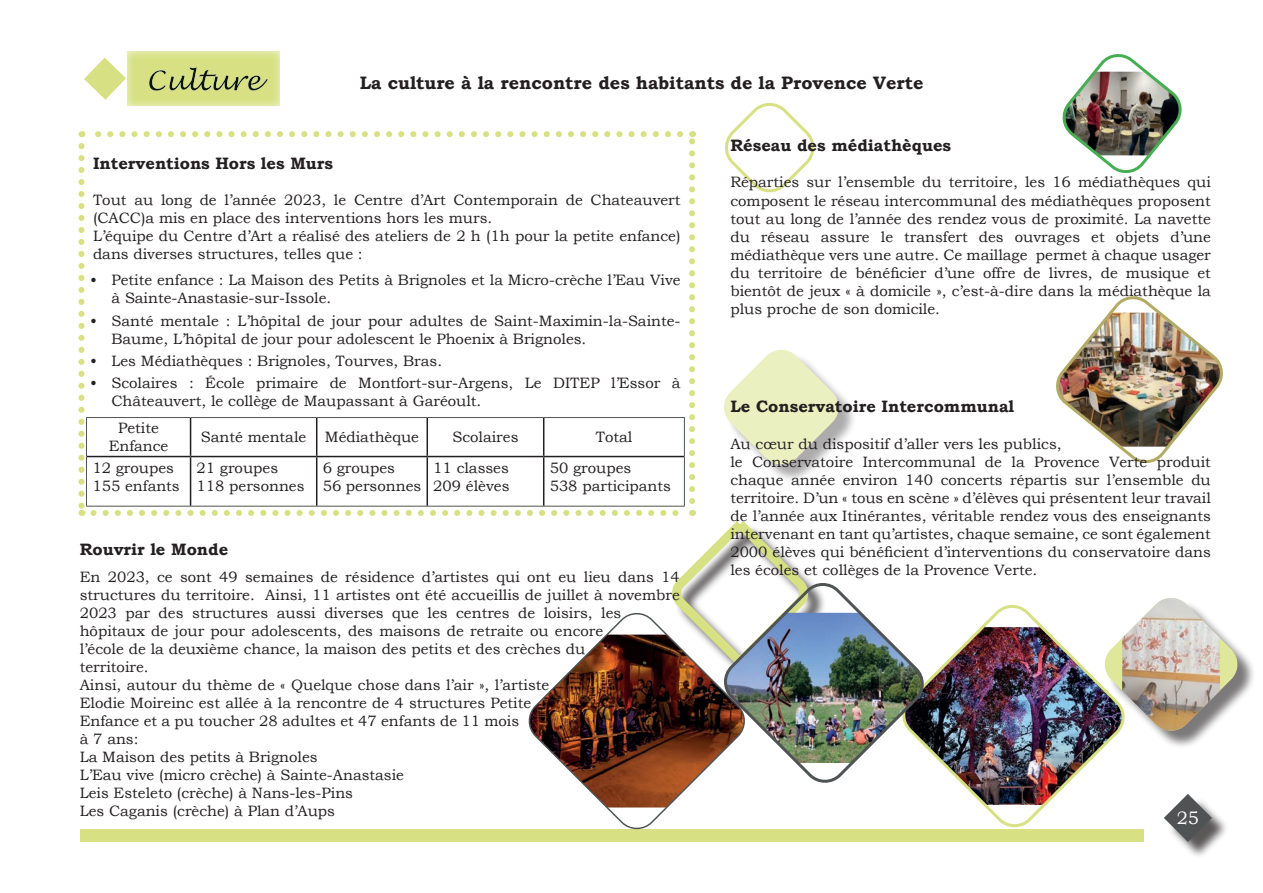
<style>
.page{position:relative;width:1263px;height:893px;background:#fff}
.page>*{position:absolute;margin:0;border:0;box-sizing:border-box;transform-origin:0 0}
.t1{font:700 18px "Bookman Old Style";color:#231f20}
.t2{font:18px "Bookman Old Style";color:#fff}
.t3{font:700 16.5px "Bookman Old Style";color:#231f20}
.t4{font:15px/18px "Bookman Old Style";color:#231f20}
</style>
<div class="page">
<div style="left:727px;top:352px;width:130px;height:131px;background:#231f20;opacity:.75"></div>
<svg style="left:724px;top:350px;width:117px;height:117px"></svg>
<div style="left:81px;top:829px;width:1063px;height:13px;background:#d7e183"></div>
<img style="left:928px;top:605px;width:179px;height:223px">
<svg style="left:725px;top:103px;width:90px;height:90px"></svg>
<img style="left:1056px;top:296px;width:167px;height:168px">
<svg style="left:84px;top:57px;width:42px;height:43px"></svg>
<div style="left:127px;top:48px;width:172px;height:59px;background:#fff;opacity:.75"></div>
<svg style="left:78px;top:146px;width:6px;height:370px"></svg>
<svg style="left:689px;top:131px;width:6px;height:370px"></svg>
<svg style="left:81px;top:131px;width:599px;height:6px"></svg>
<hr style="left:190px;top:418px;width:1px;height:38px;background:#231f20">
<hr style="left:316px;top:418px;width:1px;height:38px;background:#231f20">
<hr style="left:426px;top:418px;width:2px;height:38px;background:#231f20">
<hr style="left:543px;top:418px;width:1px;height:38px;background:#231f20">
<hr style="left:87px;top:456px;width:104px;height:1px;background:#231f20">
<hr style="left:191px;top:456px;width:126px;height:1px;background:#231f20">
<hr style="left:190px;top:457px;width:1px;height:49px;background:#231f20">
<hr style="left:317px;top:456px;width:110px;height:1px;background:#231f20">
<hr style="left:316px;top:457px;width:1px;height:49px;background:#231f20">
<hr style="left:427px;top:456px;width:117px;height:1px;background:#231f20">
<hr style="left:426px;top:457px;width:2px;height:49px;background:#231f20">
<hr style="left:544px;top:456px;width:140px;height:1px;background:#231f20">
<hr style="left:543px;top:457px;width:1px;height:49px;background:#231f20">
<hr style="left:86px;top:417px;width:105px;height:1px;background:#505354">
<hr style="left:86px;top:418px;width:1px;height:39px;background:#505354">
<hr style="left:191px;top:417px;width:126px;height:1px;background:#505354">
<hr style="left:317px;top:417px;width:110px;height:1px;background:#505354">
<hr style="left:427px;top:417px;width:117px;height:1px;background:#505354">
<hr style="left:544px;top:417px;width:141px;height:1px;background:#505354">
<hr style="left:684px;top:418px;width:1px;height:39px;background:#505354">
<hr style="left:86px;top:457px;width:1px;height:49px;background:#505354">
<hr style="left:684px;top:457px;width:1px;height:49px;background:#505354">
<hr style="left:86px;top:506px;width:105px;height:1px;background:#505354">
<hr style="left:191px;top:506px;width:126px;height:1px;background:#505354">
<hr style="left:317px;top:506px;width:110px;height:1px;background:#505354">
<hr style="left:427px;top:506px;width:117px;height:1px;background:#505354">
<hr style="left:544px;top:506px;width:141px;height:1px;background:#505354">
<svg style="left:93px;top:510px;width:835px;height:273px"></svg>
<div style="left:1107px;top:601px;width:149px;height:148px;background:#231f20;opacity:.75"></div>
<svg style="left:1103px;top:601px;width:136px;height:132px"></svg>
<img style="left:1122px;top:598px;width:98px;height:135px">
<img style="left:1062px;top:54px;width:120px;height:120px">
<svg style="left:527px;top:609px;width:221px;height:221px"></svg>
<div style="left:1167px;top:797px;width:63px;height:63px;background:#231f20;opacity:.75"></div>
<svg style="left:1164px;top:794px;width:48px;height:48px"></svg>
<p class="t1" style="left:360px;top:70px;width:565px">La culture à la rencontre des habitants de la Provence Verte</p>
<p class="t3" style="left:93px;top:151px;width:241px">Interventions Hors les Murs</p>
<p class="t4" style="left:93px;top:191px;width:589px">Tout au long de l’année 2023, le Centre d’Art Contemporain de Chateauvert (CACC)a mis en place des interventions hors les murs.</p>
<p class="t4" style="left:93px;top:227px;width:589px">L’équipe du Centre d’Art a réalisé des ateliers de 2 h (1h pour la petite enfance) dans diverses structures, telles que :</p>
<p class="t4" style="left:111px;top:271px;width:571px;text-indent:-21px">• Petite enfance : La Maison des Petits à Brignoles et la Micro-crèche l’Eau Vive à Sainte-Anastasie-sur-Issole.</p>
<p class="t4" style="left:111px;top:311px;width:570px;text-indent:-21px">• Santé mentale : L’hôpital de jour pour adultes de Saint-Maximin-la-Sainte-<br>Baume, L’hôpital de jour pour adolescent le Phoenix à Brignoles.</p>
<p class="t4" style="left:90px;top:352px;width:353px">• Les Médiathèques : Brignoles, Tourves, Bras.</p>
<p class="t4" style="left:111px;top:374px;width:571px;text-indent:-21px">• Scolaires : École primaire de Montfort-sur-Argens, Le DITEP l’Essor à<br>Châteauvert, le collège de Maupassant à Garéoult.</p>
<p class="t4" style="left:109px;top:418px;width:61px;text-align:center">Petite<br>Enfance</p>
<p class="t4" style="left:201px;top:427px;width:107px">Santé mentale</p>
<p class="t4" style="left:325px;top:427px;width:96px">Médiathèque</p>
<p class="t4" style="left:452px;top:427px;width:67px">Scolaires</p>
<p class="t4" style="left:596px;top:427px;width:38px">Total</p>
<p class="t4" style="left:92px;top:459px;width:83px">12 groupes</p>
<p class="t4" style="left:92px;top:477px;width:89px">155 enfants</p>
<p class="t4" style="left:433px;top:459px;width:77px">11 classes</p>
<p class="t4" style="left:433px;top:477px;width:78px">209 élèves</p>
<p class="t4" style="left:550px;top:459px;width:83px">50 groupes</p>
<p class="t4" style="left:550px;top:477px;width:123px">538 participants</p>
<p class="t4" style="left:323px;top:459px;width:74px">6 groupes</p>
<p class="t4" style="left:323px;top:477px;width:100px">56 personnes</p>
<p class="t4" style="left:197px;top:459px;width:83px">21 groupes</p>
<p class="t4" style="left:197px;top:477px;width:109px">118 personnes</p>
<p class="t3" style="left:80px;top:538px;width:150px">Rouvrir le Monde</p>
<p class="t4" style="left:80px;top:568px;width:602px">En 2023, ce sont 49 semaines de résidence d’artistes qui ont eu lieu dans 14 structures du territoire. Ainsi, 11 artistes ont été accueillis de juillet à novembre 2023 par des structures aussi diverses que les centres de loisirs, les hôpitaux de jour pour adolescents, des maisons de retraite ou encore<br>l’école de la deuxième chance, la maison des petits et des crèches du<br>territoire.</p>
<p class="t4" style="left:80px;top:676px;width:471px">Ainsi, autour du thème de « Quelque chose dans l’air », l’artiste Elodie Moireinc est allée à la rencontre de 4 structures Petite Enfance et a pu toucher 28 adultes et 47 enfants de 11 mois<br>à 7 ans:</p>
<p class="t4" style="left:80px;top:748px;width:239px">La Maison des petits à Brignoles</p>
<p class="t4" style="left:80px;top:766px;width:326px">L’Eau vive (micro crèche) à Sainte-Anastasie</p>
<p class="t4" style="left:80px;top:784px;width:275px">Leis Esteleto (crèche) à Nans-les-Pins</p>
<p class="t4" style="left:80px;top:802px;width:257px">Les Caganis (crèche) à Plan d’Aups</p>
<p class="t3" style="left:730px;top:134px;width:222px">Réseau des médiathèques</p>
<p class="t4" style="left:730px;top:173px;width:482px;text-align:justify">Réparties sur l’ensemble du territoire, les 16 médiathèques qui composent le réseau intercommunal des médiathèques proposent tout au long de l’année des rendez vous de proximité. La navette du réseau assure le transfert des ouvrages et objets d’une médiathèque vers une autre. Ce maillage permet à chaque usager du territoire de bénéficier d’une offre de livres, de musique et bientôt de jeux « à domicile », c’est-à-dire dans la médiathèque la plus proche de son domicile.</p>
<p class="t3" style="left:730px;top:394px;width:285px">Le Conservatoire Intercommunal</p>
<p class="t4" style="left:730px;top:435px;width:333px">Au cœur du dispositif d’aller vers les publics,</p>
<p class="t4" style="left:730px;top:453px;width:482px;text-align:justify">le Conservatoire Intercommunal de la Provence Verte produit chaque année environ 140 concerts répartis sur l’ensemble du territoire. D’un « tous en scène » d’élèves qui présentent leur travail de l’année aux Itinérantes, véritable rendez vous des enseignants intervenant en tant qu’artistes, chaque semaine, ce sont également 2000 élèves qui bénéficient d’interventions du conservatoire dans les écoles et collèges de la Provence Verte.</p>
<p class="t2" style="left:1177px;top:806px;width:24px">25</p>
</div>
